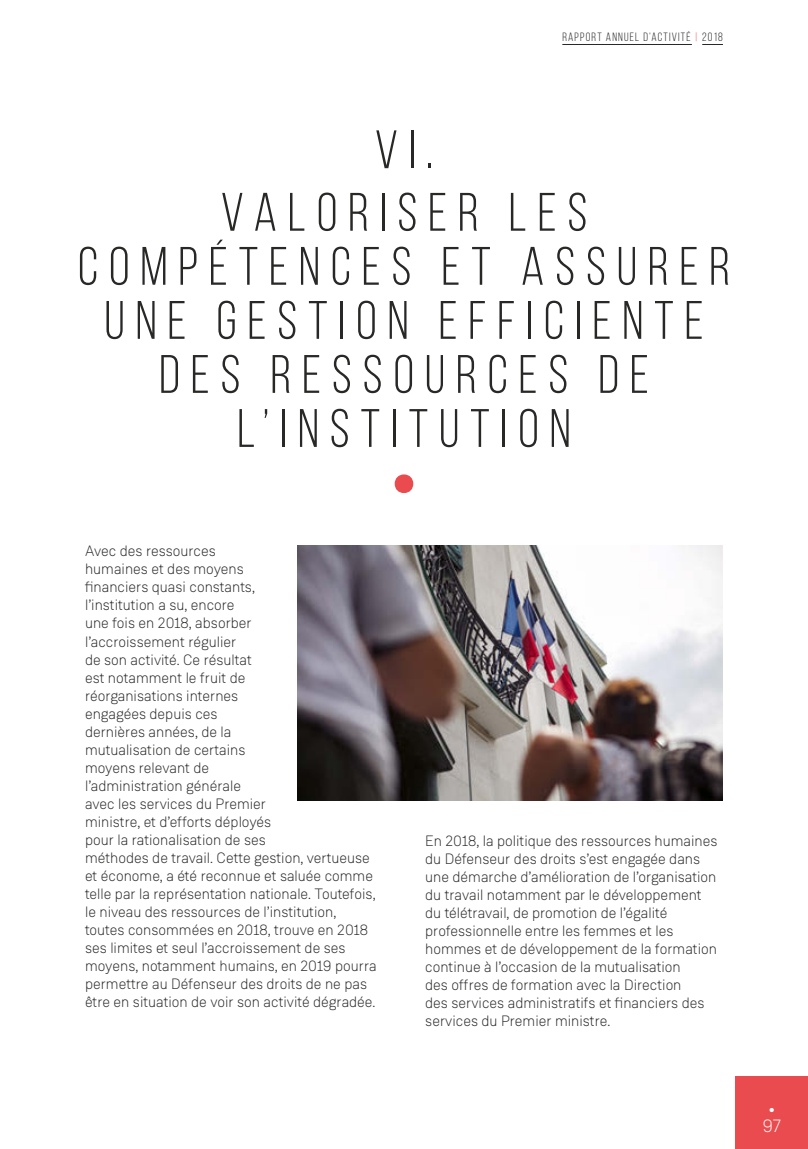
<style>
.page{position:relative;width:808px;height:1149px;background:#fff}
.page>*{position:absolute;margin:0;border:0;box-sizing:border-box;transform-origin:0 0}
.t1{font:700 108px "Weissenhof Grotesk";color:#e94b4e}
.t2{font:54px/54px "Bebas Neue";letter-spacing:.2em;color:#282827;text-align:center}
.t3{font:300 18px "Weissenhof Grotesk";color:#fff}
.t4{font:900 18px "Mirador";color:#fff}
.t5{font:300 15px/18px "Weissenhof Grotesk";color:#282827}
.t6{font:12px "Bebas Neue";letter-spacing:.1em;color:#282827}
.s1{color:#eb5655}
</style>
<div class="page">
<hr style="left:562px;top:44px;width:130px;height:1px;background:#282827">
<svg style="left:702px;top:44px;width:21px;height:1px"></svg>
<img style="left:298px;top:545px;width:425px;height:255px">
<div style="left:736px;top:1076px;width:72px;height:72px;background:#e94b4e"></div>
<p class="t6" style="left:562px;top:31px;width:162px">RAPPORT ANNUEL D’ACTIVITÉ <span class="s1">|</span> 2018</p>
<h1 class="t2" style="left:221px;top:118px;width:368px;line-height:62.6px">VI.<br>VALORISER LES</h1>
<h1 class="t2" style="left:78px;top:239px;width:654px">COMPÉTENCES ET ASSURER<br>UNE GESTION EFFICIENTE<br>DES RESSOURCES DE<br>L’INSTITUTION</h1>
<h1 class="t1" style="left:389px;top:386px;width:32px">.</h1>
<p class="t5" style="left:85px;top:542px;width:293px">Avec des ressources<br>humaines et des moyens<br>fnanciers quasi constants,<br>l’institution a su, encore<br>une fois en 2018, absorber<br>l’accroissement régulier<br>de son activité. Ce résultat<br>est notamment le fruit de<br>réorganisations internes<br>engagées depuis ces<br>dernières années, de la<br>mutualisation de certains<br>moyens relevant de<br>l’administration générale<br>avec les services du Premier<br>ministre, et d’efforts déployés<br>pour la rationalisation de ses<br>méthodes de travail. Cette gestion, vertueuse et économe, a été reconnue et saluée comme telle par la représentation nationale. Toutefois, le niveau des ressources de l’institution, toutes consommées en 2018, trouve en 2018 ses limites et seul l’accroissement de ses moyens, notamment humains, en 2019 pourra permettre au Défenseur des droits de ne pas être en situation de voir son activité dégradée.</p>
<p class="t5" style="left:425px;top:831px;width:294px">En 2018, la politique des ressources humaines du Défenseur des droits s’est engagée dans une démarche d’amélioration de l’organisation du travail notamment par le développement du télétravail, de promotion de l’égalité professionnelle entre les femmes et les hommes et de développement de la formation continue à l’occasion de la mutualisation<br>des offres de formation avec la Direction<br>des services administratifs et fnanciers des services du Premier ministre.</p>
<p class="t4" style="left:769px;top:1094px;width:6px">.</p>
<p class="t3" style="left:762px;top:1114px;width:20px">97</p>
</div>
